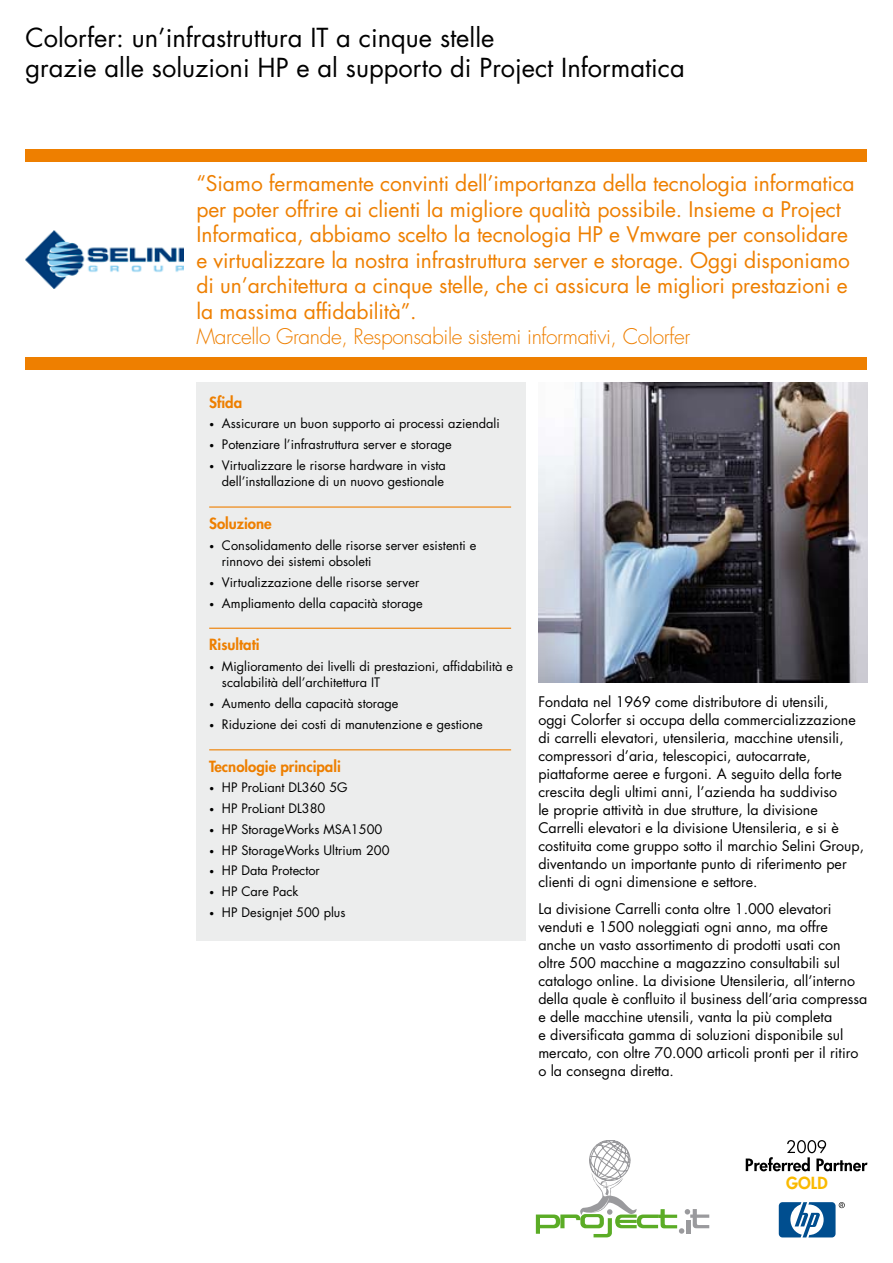
<style>
.page{position:relative;width:893px;height:1263px;background:#fff}
.page>*{position:absolute;margin:0;border:0;box-sizing:border-box;transform-origin:0 0}
.t1{font:25.5px/30.6px "Futura Std";color:#000}
.t2{font:21px/25.5px "Futura Std";letter-spacing:-.005em;color:#ee7f00}
.t3{font:300 21px "Futura Std";letter-spacing:-.02em;color:#ee7f00}
.t4{font:800 16.2px "Futura L5";color:#faba00}
.t5{font:800 15px "Futura Std";color:#ee7f00}
.t6{font:14.25px/18px "Futura Std";color:#000}
.t7{font:12.75px/16.5px "Futura Std";color:#000}
.s1{font-size:9px}
</style>
<div class="page">
<svg style="left:779px;top:1202px;width:66px;height:35px"></svg>
<svg style="left:746px;top:1140px;width:121px;height:31px"></svg>
<div style="left:196px;top:383px;width:330px;height:558px;background:#eceded"></div>
<hr style="left:209px;top:506px;width:302px;height:2px;background:#ee7f00">
<hr style="left:209px;top:628px;width:302px;height:1px;background:#ee7f00">
<hr style="left:209px;top:749px;width:302px;height:1px;background:#ee7f00">
<div style="left:26px;top:149px;width:841px;height:13px;background:#ee7f00"></div>
<div style="left:26px;top:357px;width:841px;height:13px;background:#ee7f00"></div>
<img style="left:538px;top:383px;width:329px;height:300px">
<img style="left:26px;top:230px;width:158px;height:58px">
<svg style="left:536px;top:1140px;width:173px;height:97px"></svg>
<h1 class="t1" style="left:26px;top:22px;width:661px">Colorfer: un’infrastruttura IT a cinque stelle<br>grazie alle soluzioni HP e al supporto di Project Informatica</h1>
<p class="t2" style="left:196px;top:171px;width:660px">“Siamo fermamente convinti dell’importanza della tecnologia informatica per poter offrire ai clienti la migliore qualità possibile. Insieme a Project Informatica, abbiamo scelto la tecnologia HP e Vmware per consolidare e virtualizzare la nostra infrastruttura server e storage. Oggi disponiamo di un’architettura a cinque stelle, che ci assicura le migliori prestazioni e la massima affidabilità”.</p>
<h2 class="t3" style="left:196px;top:324px;width:495px">Marcello Grande, Responsabile sistemi informativi, Colorfer</h2>
<p class="t5" style="left:209px;top:393px;width:35px">Sfida</p>
<p class="t7" style="left:209px;top:416px;width:292px"><span class="s1">•</span> Assicurare un buon supporto ai processi aziendali</p>
<p class="t7" style="left:209px;top:436px;width:244px"><span class="s1">•</span> Potenziare l’infrastruttura server e storage</p>
<p class="t7" style="left:209px;top:457px;width:238px;text-align:right"><span class="s1">•</span> Virtualizzare le risorse hardware in vista dell’installazione di un nuovo gestionale</p>
<p class="t5" style="left:209px;top:514px;width:64px">Soluzione</p>
<p class="t7" style="left:222px;top:537px;width:256px;text-indent:-13px"><span class="s1">•</span> Consolidamento delle risorse server esistenti e rinnovo dei sistemi obsoleti</p>
<p class="t7" style="left:209px;top:574px;width:212px"><span class="s1">•</span> Virtualizzazione delle risorse server</p>
<p class="t7" style="left:209px;top:595px;width:215px"><span class="s1">•</span> Ampliamento della capacità storage</p>
<p class="t5" style="left:209px;top:635px;width:52px">Risultati</p>
<p class="t7" style="left:222px;top:658px;width:293px;text-indent:-13px"><span class="s1">•</span> Miglioramento dei livelli di prestazioni, affidabilità e scalabilità dell’architettura IT</p>
<p class="t7" style="left:209px;top:695px;width:191px"><span class="s1">•</span> Aumento della capacità storage</p>
<p class="t7" style="left:209px;top:716px;width:275px"><span class="s1">•</span> Riduzione dei costi di manutenzione e gestione</p>
<p class="t5" style="left:209px;top:756px;width:133px">Tecnologie principali</p>
<p class="t7" style="left:209px;top:779px;width:140px"><span class="s1">•</span> HP ProLiant DL360 5G</p>
<p class="t7" style="left:209px;top:800px;width:118px"><span class="s1">•</span> HP ProLiant DL380</p>
<p class="t7" style="left:209px;top:821px;width:175px"><span class="s1">•</span> HP StorageWorks MSA1500</p>
<p class="t7" style="left:209px;top:842px;width:182px"><span class="s1">•</span> HP StorageWorks Ultrium 200</p>
<p class="t7" style="left:209px;top:862px;width:112px"><span class="s1">•</span> HP Data Protector</p>
<p class="t7" style="left:209px;top:883px;width:91px"><span class="s1">•</span> HP Care Pack</p>
<p class="t7" style="left:209px;top:904px;width:138px"><span class="s1">•</span> HP Designjet 500 plus</p>
<p class="t6" style="left:538px;top:693px;width:327px">Fondata nel 1969 come distributore di utensili,<br>oggi Colorfer si occupa della commercializzazione di carrelli elevatori, utensileria, macchine utensili, compressori d’aria, telescopici, autocarrate, piattaforme aeree e furgoni. A seguito della forte crescita degli ultimi anni, l’azienda ha suddiviso<br>le proprie attività in due strutture, la divisione Carrelli elevatori e la divisione Utensileria, e si è costituita come gruppo sotto il marchio Selini Group, diventando un importante punto di riferimento per clienti di ogni dimensione e settore.</p>
<p class="t6" style="left:538px;top:900px;width:331px">La divisione Carrelli conta oltre 1.000 elevatori venduti e 1500 noleggiati ogni anno, ma offre anche un vasto assortimento di prodotti usati con oltre 500 macchine a magazzino consultabili sul catalogo online. La divisione Utensileria, all’interno della quale è confluito il business dell’aria compressa e delle macchine utensili, vanta la più completa<br>e diversificata gamma di soluzioni disponibile sul mercato, con oltre 70.000 articoli pronti per il ritiro o la consegna diretta.</p>
<p class="t4" style="left:786px;top:1173px;width:43px">GOLD</p>
</div>
